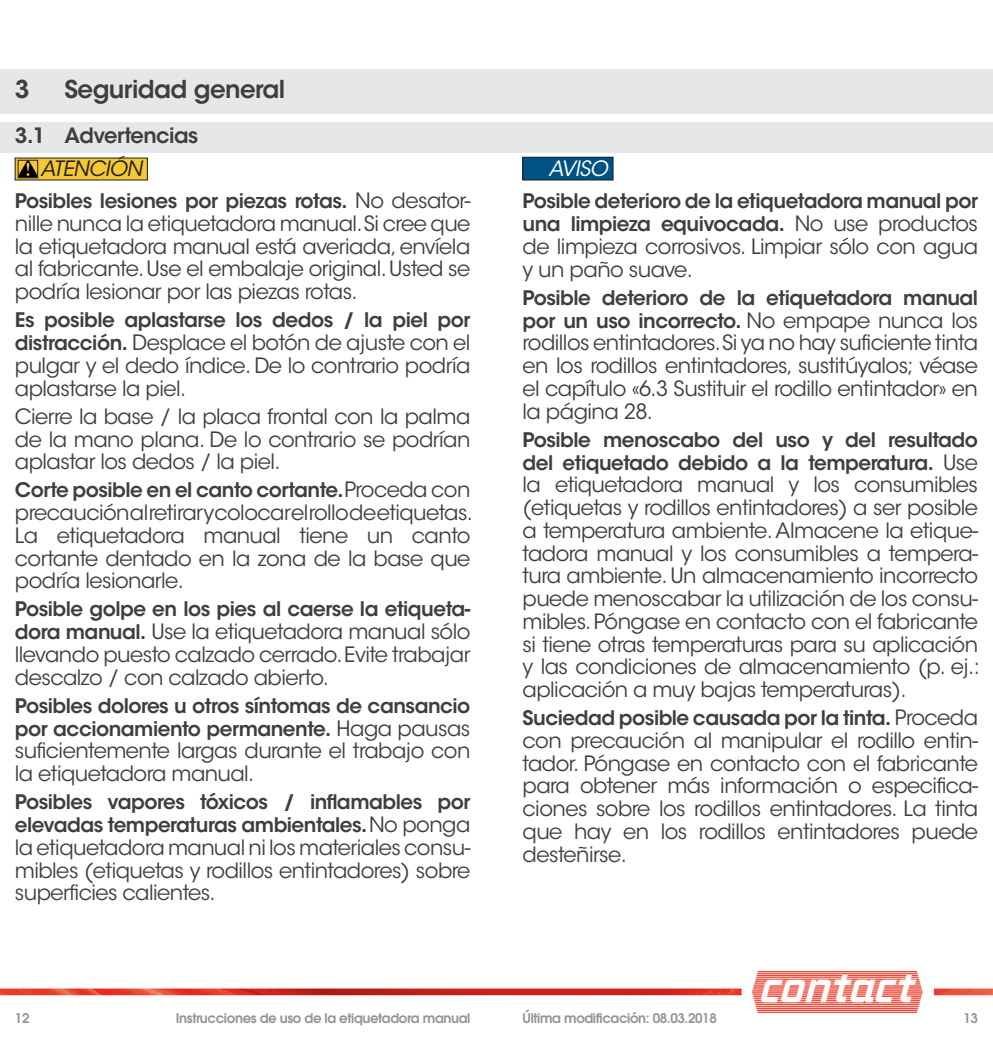
<style>
.page{position:relative;width:993px;height:1042px;background:#fff}
.page>*{position:absolute;margin:0;border:0;box-sizing:border-box;transform-origin:0 0}
.t1{font:600 24.5px "ITC Avant Garde Std";letter-spacing:-.025em;color:#3e3e3f}
.t2{font:21px/22.8px "ITC Avant Garde Std";letter-spacing:-.025em;color:#3e3e3f;text-align:justify}
.t3{font:600 21px "ITC Avant Garde Std";letter-spacing:-.025em;color:#3e3e3f}
.t4{font:italic 21px "ITC Avant Garde Std";letter-spacing:-.025em;color:#231f20}
.t5{font:italic 21px "ITC Avant Garde Std";letter-spacing:-.025em;color:#fff}
.t6{font:600 19.95px/22.9px "ITC Avant Garde Std";letter-spacing:-.025em;color:#3e3e3f}
.t7{font:600 13.3px "Avant Garde LT";letter-spacing:-.025em;color:#939598}
.s1{font-weight:400;font-size:21px}
.s2{font-weight:600;font-size:19.95px}
</style>
<div class="page">
<img style="left:0;top:971px;width:992px;height:41px">
<div style="left:0;top:69px;width:992px;height:45px;background:#e6e7e9"></div>
<div style="left:0;top:122px;width:992px;height:31px;background:#e6e7e9"></div>
<div style="left:15px;top:158px;width:132px;height:22px;background:#f3c832"></div>
<img style="left:20px;top:162px;width:16px;height:14px">
<div style="left:18px;top:160px;width:20px;height:18px;border:1px solid #231f20"></div>
<div style="left:522px;top:157px;width:91px;height:23px;background:#005285"></div>
<div style="left:522px;top:157px;width:91px;height:23px;border:1px solid #231f20"></div>
<p class="t1" style="left:15px;top:73px;width:16px">3</p>
<p class="t1" style="left:64px;top:73px;width:222px">Seguridad general</p>
<p class="t3" style="left:15px;top:122px;width:185px">3.1 Advertencias</p>
<p class="t4" style="left:40px;top:156px;width:103px">ATENCIÓN</p>
<p class="t6" style="left:15px;top:189px;width:457px">Posibles lesiones por piezas rotas. <span class="s1">No desator-</span></p>
<p class="t2" style="left:15px;top:212px;width:457px">nille nunca la etiquetadora manual.Si cree que la etiquetadora manual está averiada, envíela al fabricante. Use el embalaje original. Usted se podría lesionar por las piezas rotas.</p>
<p class="t6" style="left:15px;top:309px;width:457px">Es posible aplastarse los dedos / la piel por</p>
<p class="t2" style="left:15px;top:331px;width:457px"><span class="s2">distracción.</span> Desplace el botón de ajuste con el pulgar y el dedo índice. De lo contrario podría aplastarse la piel.</p>
<p class="t2" style="left:15px;top:405px;width:457px">Cierre la base / la placa frontal con la palma de la mano plana. De lo contrario se podrían aplastar los dedos / la piel.</p>
<p class="t6" style="left:15px;top:478px;width:457px">Corte posible en el canto cortante.<span class="s1">Proceda con</span></p>
<p class="t2" style="left:15px;top:501px;width:459px">precaución al retirar y colocar el rollo de etiquetas.<br>La etiquetadora manual tiene un canto cortante dentado en la zona de la base que podría lesionarle.</p>
<p class="t6" style="left:15px;top:597px;width:457px">Posible golpe en los pies al caerse la etiqueta-</p>
<p class="t2" style="left:15px;top:620px;width:457px"><span class="s2">dora manual.</span> Use la etiquetadora manual sólo llevando puesto calzado cerrado. Evite trabajar descalzo / con calzado abierto.</p>
<p class="t6" style="left:15px;top:694px;width:457px">Posibles dolores u otros síntomas de cansancio por accionamiento permanente. <span class="s1">Haga pausas</span></p>
<p class="t2" style="left:15px;top:740px;width:457px">suficientemente largas durante el trabajo con la etiquetadora manual.</p>
<p class="t6" style="left:15px;top:790px;width:457px">Posibles vapores tóxicos / inflamables por elevadas temperaturas ambientales. <span class="s1">No ponga</span></p>
<p class="t2" style="left:15px;top:836px;width:457px">la etiquetadora manual ni los materiales consu&shy;mibles (etiquetas y rodillos entintadores) sobre superficies calientes.</p>
<p class="t5" style="left:548px;top:156px;width:61px">AVISO</p>
<p class="t6" style="left:522px;top:189px;width:457px">Posible deterioro de la etiquetadora manual por una limpieza equivocada. <span class="s1">No use productos</span></p>
<p class="t2" style="left:522px;top:235px;width:457px">de limpieza corrosivos. Limpiar sólo con agua y un paño suave.</p>
<p class="t6" style="left:522px;top:286px;width:457px">Posible deterioro de la etiquetadora manual por un uso incorrecto. <span class="s1">No empape nunca los</span></p>
<p class="t2" style="left:522px;top:332px;width:457px">rodillos entintadores.Si ya no hay suficiente tinta en los rodillos entintadores, sustitúyalos; véase el capítulo «6.3 Sustituir el rodillo entintador» en la página 28.</p>
<p class="t6" style="left:522px;top:428px;width:457px">Posible menoscabo del uso y del resultado del etiquetado debido a la temperatura. <span class="s1">Use</span></p>
<p class="t2" style="left:522px;top:473px;width:458px">la etiquetadora manual y los consumibles (etiquetas y rodillos entintadores) a ser posible a temperatura ambiente. Almacene la etique&shy;tadora manual y los consumibles a tempera&shy;tura ambiente. Un almacenamiento incorrecto puede menoscabar la utilización de los consu&shy;mibles. Póngase en contacto con el fabricante si tiene otras temperaturas para su aplicación y las condiciones de almacenamiento (p. ej.: aplicación a muy bajas temperaturas).</p>
<p class="t6" style="left:522px;top:706px;width:457px">Suciedad posible causada por la tinta. <span class="s1">Proceda</span></p>
<p class="t2" style="left:522px;top:729px;width:457px">con precaución al manipular el rodillo entin&shy;tador. Póngase en contacto con el fabricante para obtener más información o especifica&shy;ciones sobre los rodillos entintadores. La tinta que hay en los rodillos entintadores puede desteñirse.</p>
<p class="t7" style="left:15px;top:1009px;width:16px">12</p>
<p class="t7" style="left:176px;top:1009px;width:296px">Instrucciones de uso de la etiquetadora manual</p>
<p class="t7" style="left:522px;top:1009px;width:196px">Última modificación: 08.03.2018</p>
<p class="t7" style="left:963px;top:1009px;width:16px">13</p>
</div>
